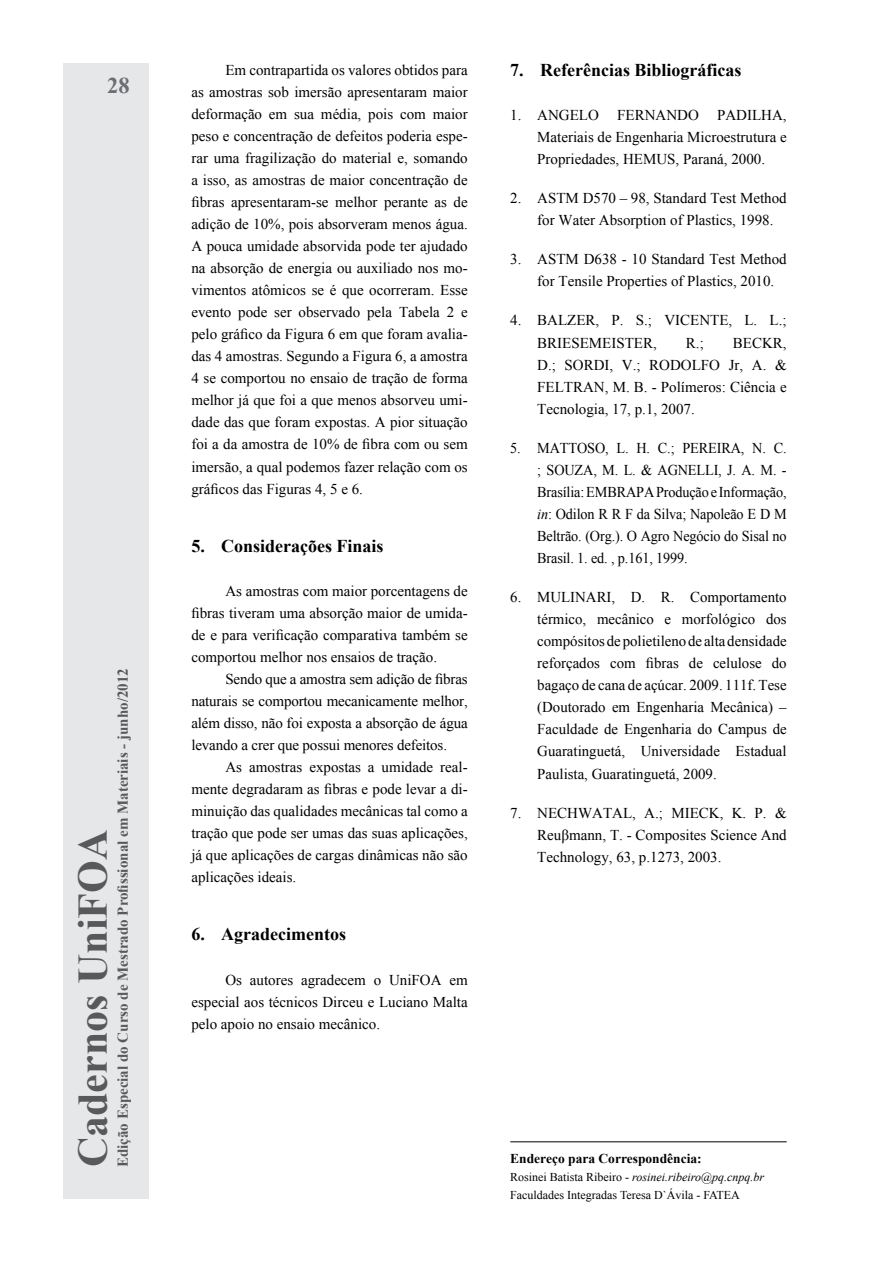
<style>
.page{position:relative;width:893px;height:1263px;background:#fff}
.page>*{position:absolute;margin:0;border:0;box-sizing:border-box;transform-origin:0 0}
.t1{font:700 42px "Times New Roman";color:#58595b}
.t2{font:700 22.5px "Times New Roman";color:#6d6e71}
.t3{font:700 18px "Times New Roman";color:#000}
.t4{font:15px/22px "Times New Roman";color:#000;text-align:justify}
.t5{font:15px/22px "Times New Roman";color:#000;text-align:justify;scale:.95 1}
.t6{font:700 15px "Times New Roman";color:#58595b}
.t7{font:700 13.5px "Times New Roman";color:#000}
.t8{font:12px/18px "Times New Roman";color:#000}
.s1{font-style:italic}
</style>
<div class="page">
<div style="left:64px;top:64px;width:85px;height:1135px;background:#e6e7e8"></div>
<hr style="left:510px;top:1141px;width:277px;height:1px;background:#000">
<h2 class="t2" style="left:107px;top:70px;width:24px">28</h2>
<h1 class="t1" style="left:64px;top:1167px;width:339px;rotate:-90deg">Cadernos UniFOA</h1>
<p class="t6" style="left:113px;top:1167px;width:500px;rotate:-90deg">Edição Especial do Curso de Mestrado Profissional em Materiais - junho/2012</p>
<p class="t4" style="left:191px;top:58px;width:278px;text-indent:34px">Em contrapartida os valores obtidos para as amostras sob imersão apresentaram maior deformação em sua média, pois com maior peso e concentração de defeitos poderia espe&shy;rar uma fragilização do material e, somando a isso, as amostras de maior concentração de fibras apresentaram-se melhor perante as de adição de 10%, pois absorveram menos água.<br>A pouca umidade absorvida pode ter ajudado na absorção de energia ou auxiliado nos mo&shy;vimentos atômicos se é que ocorreram. Esse evento pode ser observado pela Tabela 2 e pelo gráfico da Figura 6 em que foram avalia&shy;das 4 amostras. Segundo a Figura 6, a amostra 4 se comportou no ensaio de tração de forma melhor já que foi a que menos absorveu umi&shy;dade das que foram expostas. A pior situação foi a da amostra de 10% de fibra com ou sem imersão, a qual podemos fazer relação com os gráficos das Figuras 4, 5 e 6.</p>
<p class="t3" style="left:191px;top:533px;width:194px">5. Considerações Finais</p>
<p class="t4" style="left:191px;top:579px;width:278px;text-indent:34px">As amostras com maior porcentagens de fibras tiveram uma absorção maior de umida&shy;de e para verificação comparativa também se comportou melhor nos ensaios de tração.</p>
<p class="t4" style="left:191px;top:668px;width:278px;text-indent:34px">Sendo que a amostra sem adição de fibras naturais se comportou mecanicamente melhor, além disso, não foi exposta a absorção de água levando a crer que possui menores defeitos.</p>
<p class="t4" style="left:191px;top:756px;width:278px;text-indent:34px">As amostras expostas a umidade real&shy;mente degradaram as fibras e pode levar a di&shy;minuição das qualidades mecânicas tal como a tração que pode ser umas das suas aplicações, já que aplicações de cargas dinâmicas não são aplicações ideais.</p>
<p class="t3" style="left:191px;top:922px;width:156px">6. Agradecimentos</p>
<p class="t4" style="left:191px;top:968px;width:278px;text-indent:34px">Os autores agradecem o UniFOA em especial aos técnicos Dirceu e Luciano Malta pelo apoio no ensaio mecânico.</p>
<p class="t3" style="left:510px;top:58px;width:233px">7. Referências Bibliográficas</p>
<p class="t4" style="left:537px;top:104px;width:251px;text-indent:-27px">1. ANGELO FERNANDO PADILHA, Materiais de Engenharia Microestrutura e Propriedades, HEMUS, Paraná, 2000.</p>
<p class="t4" style="left:537px;top:187px;width:251px;text-indent:-27px">2. ASTM D570 – 98, Standard Test Method for Water Absorption of Plastics, 1998.</p>
<p class="t4" style="left:537px;top:248px;width:251px;text-indent:-27px">3. ASTM D638 - 10 Standard Test Method for Tensile Properties of Plastics, 2010.</p>
<p class="t4" style="left:537px;top:309px;width:251px;text-indent:-27px">4. BALZER, P. S.; VICENTE, L. L.;<br>BRIESEMEISTER,</p>
<p class="t4" style="left:537px;top:331px;width:251px;text-indent:196px">BECKR, D.; SORDI, V.; RODOLFO Jr, A. &amp; FELTRAN, M. B. - Polímeros: Ciência e Tecnologia, 17, p.1, 2007.</p>
<p class="t5" style="left:537px;top:436px;width:264px;text-indent:-27px">5. MATTOSO, L. H. C.; PEREIRA, N. C. ; SOUZA, M. L. &amp; AGNELLI, J. A. M. - Brasília: EMBRAPA Produção e Informação, <span class="s1">in</span>: Odilon R R F da Silva; Napoleão E D M Beltrão. (Org.). O Agro Negócio do Sisal no Brasil. 1. ed. , p.161, 1999.</p>
<p class="t4" style="left:537px;top:586px;width:251px;text-indent:-27px">6. MULINARI, D. R. Comportamento térmico, mecânico e morfológico dos compósitos de polietileno de alta densidade reforçados com fibras de celulose do bagaço de cana de açúcar. 2009. 111f. Tese (Doutorado em Engenharia Mecânica) – Faculdade de Engenharia do Campus de Guaratinguetá, Universidade Estadual Paulista, Guaratinguetá, 2009.</p>
<p class="t4" style="left:537px;top:801px;width:251px;text-indent:-27px">7. NECHWATAL, A.; MIECK, K. P. &amp; Reuβmann, T. - Composites Science And Technology, 63, p.1273, 2003.</p>
<p class="t4" style="left:686px;top:331px;width:19px">R.;</p>
<p class="t7" style="left:510px;top:1149px;width:193px">Endereço para Correspondência:</p>
<p class="t8" style="left:510px;top:1168px;width:255px">Rosinei Batista Ribeiro - <span class="s1">rosinei.ribeiro@pq.cnpq.br<br></span>Faculdades Integradas Teresa D`Ávila - FATEA</p>
</div>
